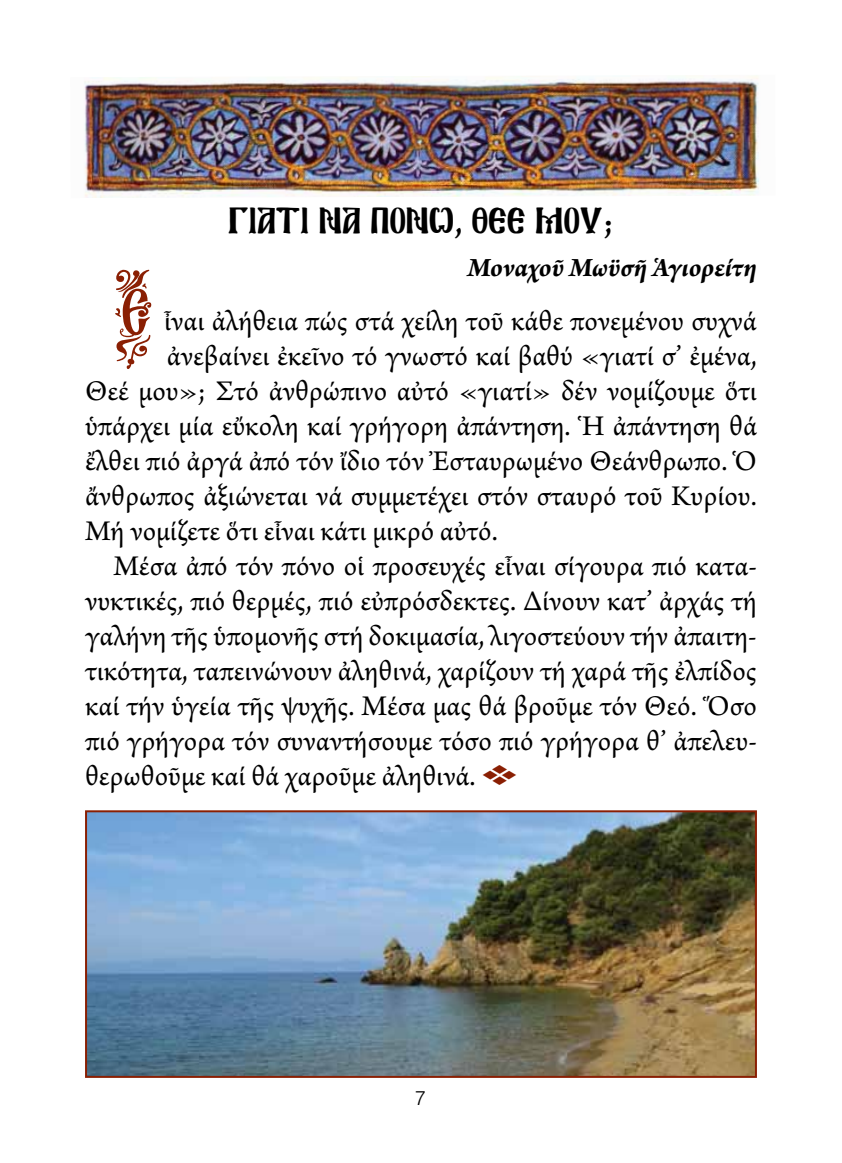
<style>
.page{position:relative;width:842px;height:1163px;background:#fff}
.page>*{position:absolute;margin:0;border:0;box-sizing:border-box;transform-origin:0 0}
.t1{font:100px "Mg Konstantinos Normal";color:#8a1f03}
.t2{font:32px "Mg Ekklisia Normal";color:#000}
.t3{font:30px "Arno Pro";color:#000}
.t4{font:italic 700 28px "Arno Pro";letter-spacing:-.005em;color:#000}
.t5{font:300 20px "UB Helvetica";color:#000}
.s1{font-family:"Arno Pro";font-weight:700}
.s2{font-family:"Type Embellishments One Let Plain";color:#8a1f03}
</style>
<div class="page">
<img style="left:84px;top:75px;width:675px;height:123px">
<img style="left:88px;top:813px;width:666px;height:261px">
<div style="left:85px;top:810px;width:672px;height:267px;border:2px solid #8a1f03"></div>
<p class="t2" style="left:229px;top:207px;width:386px">GIATI NA pONV<span class="s1">,</span> UEE MOY<span class="s1">;</span></p>
<p class="t4" style="left:467px;top:251px;width:291px">Μοναχοῦ Μωϋσῆ Ἁγιορείτη</p>
<h1 class="t1" style="left:115px;top:269px;width:43px">E</h1>
<p class="t3" style="left:164px;top:303px;width:594px">ἶναι ἀλήθεια πώς στά χείλη τοῦ κάθε πονεμένου συχνά</p>
<p class="t3" style="left:167px;top:338px;width:591px">ἀνεβαίνει ἐκεῖνο τό γνωστό καί βαθύ «γιατί σ’ ἐμένα,</p>
<p class="t3" style="left:85px;top:373px;width:673px">Θεέ μου»; Στό ἀνθρώπινο αὐτό «γιατί» δέν νομίζουμε ὅτι</p>
<p class="t3" style="left:85px;top:408px;width:673px">ὑπάρχει μία εὔκολη καί γρήγορη ἀπάντηση. Ἡ ἀπάντηση θά</p>
<p class="t3" style="left:85px;top:443px;width:673px">ἔλθει πιό ἀργά ἀπό τόν ἴδιο τόν Ἐσταυρωμένο Θεάνθρωπο. Ὁ</p>
<p class="t3" style="left:85px;top:478px;width:673px">ἄνθρωπος ἀξιώνεται νά συμμετέχει στόν σταυρό τοῦ Κυρίου.</p>
<p class="t3" style="left:85px;top:513px;width:414px">Μή νομίζετε ὅτι εἶναι κάτι μικρό αὐτό.</p>
<p class="t3" style="left:113px;top:548px;width:645px">Μέσα ἀπό τόν πόνο οἱ προσευχές εἶναι σίγουρα πιό κατα-</p>
<p class="t3" style="left:85px;top:583px;width:673px">νυκτικές, πιό θερμές, πιό εὐπρόσδεκτες. Δίνουν κατ’ ἀρχάς τή</p>
<p class="t3" style="left:85px;top:618px;width:673px">γαλήνη τῆς ὑπομονῆς στή δοκιμασία, λιγοστεύουν τήν ἀπαιτη-</p>
<p class="t3" style="left:85px;top:653px;width:673px">τικότητα, ταπεινώνουν ἀληθινά, χαρίζουν τή χαρά τῆς ἐλπίδος</p>
<p class="t3" style="left:85px;top:688px;width:673px">καί τήν ὑγεία τῆς ψυχῆς. Μέσα μας θά βροῦμε τόν Θεό. Ὅσο</p>
<p class="t3" style="left:85px;top:723px;width:673px">πιό γρήγορα τόν συναντήσουμε τόσο πιό γρήγορα θ’ ἀπελευ-</p>
<p class="t3" style="left:85px;top:758px;width:434px">θερωθοῦμε καί θά χαροῦμε ἀληθινά. <span class="s2">E</span></p>
<p class="t5" style="left:415px;top:1085px;width:12px">7</p>
</div>
